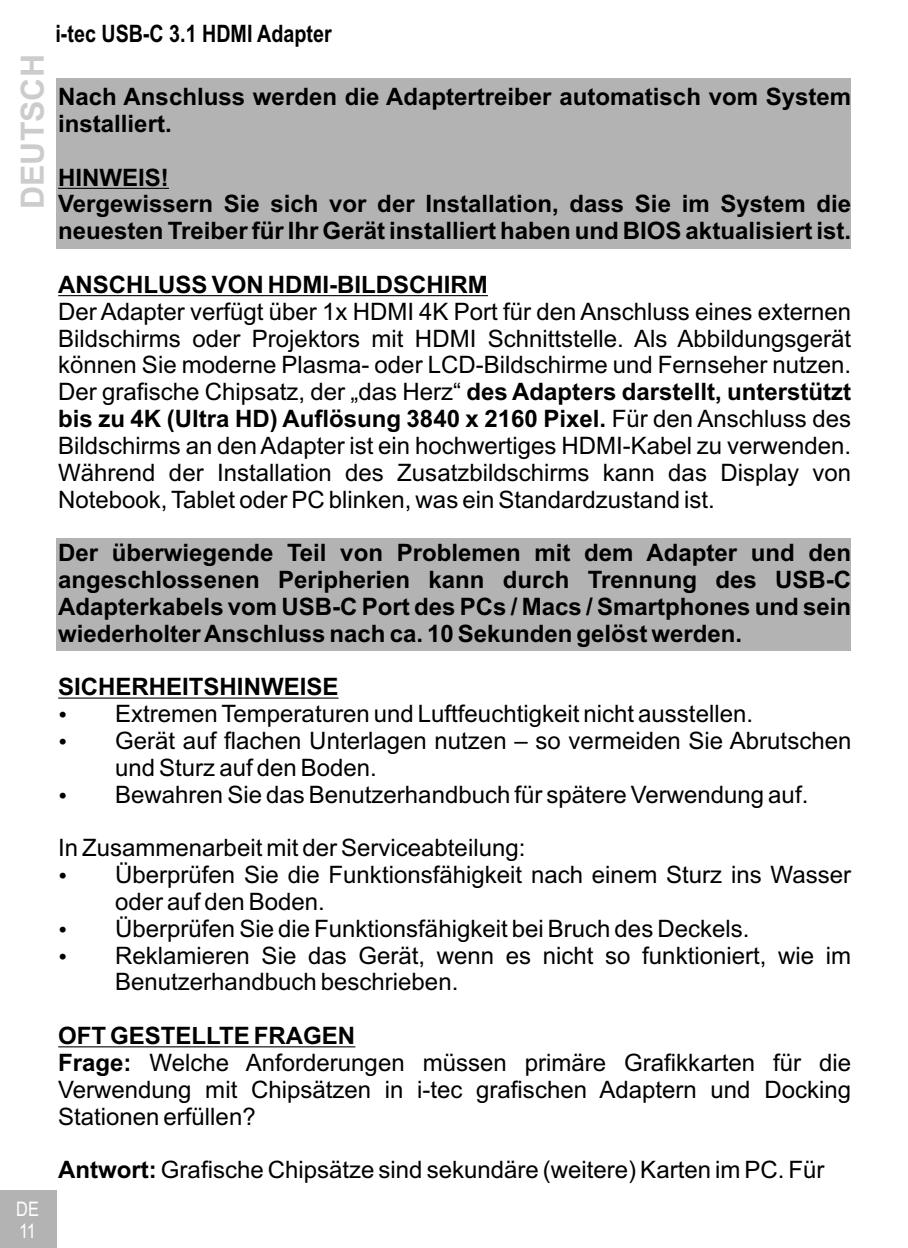
<style>
.page{position:relative;width:908px;height:1248px;background:#fff}
.page>*{position:absolute;margin:0;border:0;box-sizing:border-box;transform-origin:0 0}
.t1{font:700 32px "Arial";color:#ccc}
.t2{font:24px/26.8px "Arial";color:#000}
.t3{font:700 24px/26.8px "Arial";color:#000}
.t4{font:700 24px "Arial Narrow";color:#000}
.t5{font:20.4px "Wingdings";color:#000}
.t6{font:20px/22.8px "Arial Narrow";color:#fff}
.s1{font-weight:700}
</style>
<div class="page">
<div style="left:56px;top:538px;width:794px;height:113px;background:#b3b3b3"></div>
<div style="left:56px;top:78px;width:794px;height:170px;background:#b3b3b3"></div>
<hr style="left:58px;top:188px;width:111px;height:1px;background:#000">
<hr style="left:58px;top:295px;width:429px;height:1px;background:#000">
<hr style="left:58px;top:697px;width:280px;height:1px;background:#000">
<hr style="left:58px;top:1046px;width:297px;height:1px;background:#000">
<div style="left:0;top:1190px;width:57px;height:57px;background:#b3b3b3"></div>
<h1 class="t1" style="left:20px;top:209px;width:156px;rotate:-90deg">DEUTSCH</h1>
<p class="t4" style="left:55px;top:24px;width:277px">i-tec USB-C 3.1 HDMI Adapter</p>
<p class="t3" style="left:58px;top:85px;width:794px">Nach Anschluss werden die Adaptertreiber automatisch vom System installiert.</p>
<p class="t3" style="left:58px;top:166px;width:794px">HINWEIS!<br>Vergewissern Sie sich vor der Installation, dass Sie im System die neuesten Treiber für Ihr Gerät installiert haben und BIOS aktualisiert ist.</p>
<p class="t3" style="left:58px;top:273px;width:431px">ANSCHLUSS VON HDMI-BILDSCHIRM</p>
<p class="t2" style="left:58px;top:300px;width:794px;text-align:justify">Der Adapter verfügt über 1x HDMI 4K Port für den Anschluss eines externen Bildschirms oder Projektors mit HDMI Schnittstelle. Als Abbildungsgerät können Sie moderne Plasma- oder LCD-Bildschirme und Fernseher nutzen.<br>Der grafische Chipsatz, der „das Herz“ <span class="s1">des Adapters darstellt, unterstützt bis zu 4K (Ultra HD) Auflösung 3840 x 2160 Pixel.</span> Für den Anschluss des Bildschirms an den Adapter ist ein hochwertiges HDMI-Kabel zu verwenden.<br>Während der Installation des Zusatzbildschirms kann das Display von Notebook, Tablet oder PC blinken, was ein Standardzustand ist.</p>
<p class="t3" style="left:58px;top:541px;width:794px;text-align:justify">Der überwiegende Teil von Problemen mit dem Adapter und den angeschlossenen Peripherien kann durch Trennung des USB-C Adapterkabels vom USB-C Port des PCs / Macs / Smartphones und sein wiederholter Anschluss nach ca. 10 Sekunden gelöst werden.</p>
<p class="t3" style="left:58px;top:675px;width:282px">SICHERHEITSHINWEISE</p>
<p class="t2" style="left:115px;top:702px;width:737px;text-indent:-57px">•Extremen Temperaturen und Luftfeuchtigkeit nicht ausstellen.<br>Gerät auf flachen Unterlagen nutzen – so vermeiden Sie Abrutschen</p>
<p class="t5" style="left:58px;top:786px;width:63px">•</p>
<p class="t5" style="left:58px;top:733px;width:63px">•</p>
<p class="t2" style="left:115px;top:756px;width:694px">und Sturz auf den Boden.<br>Bewahren Sie das Benutzerhandbuch für spätere Verwendung auf.</p>
<p class="t2" style="left:115px;top:836px;width:737px;text-indent:-57px">In Zusammenarbeit mit der Serviceabteilung:<br>Überprüfen Sie die Funktionsfähigkeit nach einem Sturz ins Wasser</p>
<p class="t5" style="left:58px;top:921px;width:63px">•</p>
<p class="t5" style="left:58px;top:867px;width:63px">•</p>
<p class="t2" style="left:115px;top:890px;width:211px">oder auf den Boden.</p>
<p class="t2" style="left:115px;top:917px;width:737px">Überprüfen Sie die Funktionsfähigkeit bei Bruch des Deckels.<br>Reklamieren Sie das Gerät, wenn es nicht so funktioniert, wie im<br>Benutzerhandbuch beschrieben.</p>
<p class="t2" style="left:58px;top:1024px;width:794px"><span class="s1">OFT GESTELLTE FRAGEN<br>Frage:</span> Welche Anforderungen müssen primäre Grafikkarten für die Verwendung mit Chipsätzen in i-tec grafischen Adaptern und Docking Stationen erfüllen?</p>
<p class="t5" style="left:58px;top:947px;width:63px">•</p>
<p class="t6" style="left:16px;top:1198px;width:24px">DE<br>11</p>
<p class="t2" style="left:58px;top:1158px;width:767px"><span class="s1">Antwort:</span> Grafische Chipsätze sind sekundäre (weitere) Karten im PC. Für</p>
</div>
